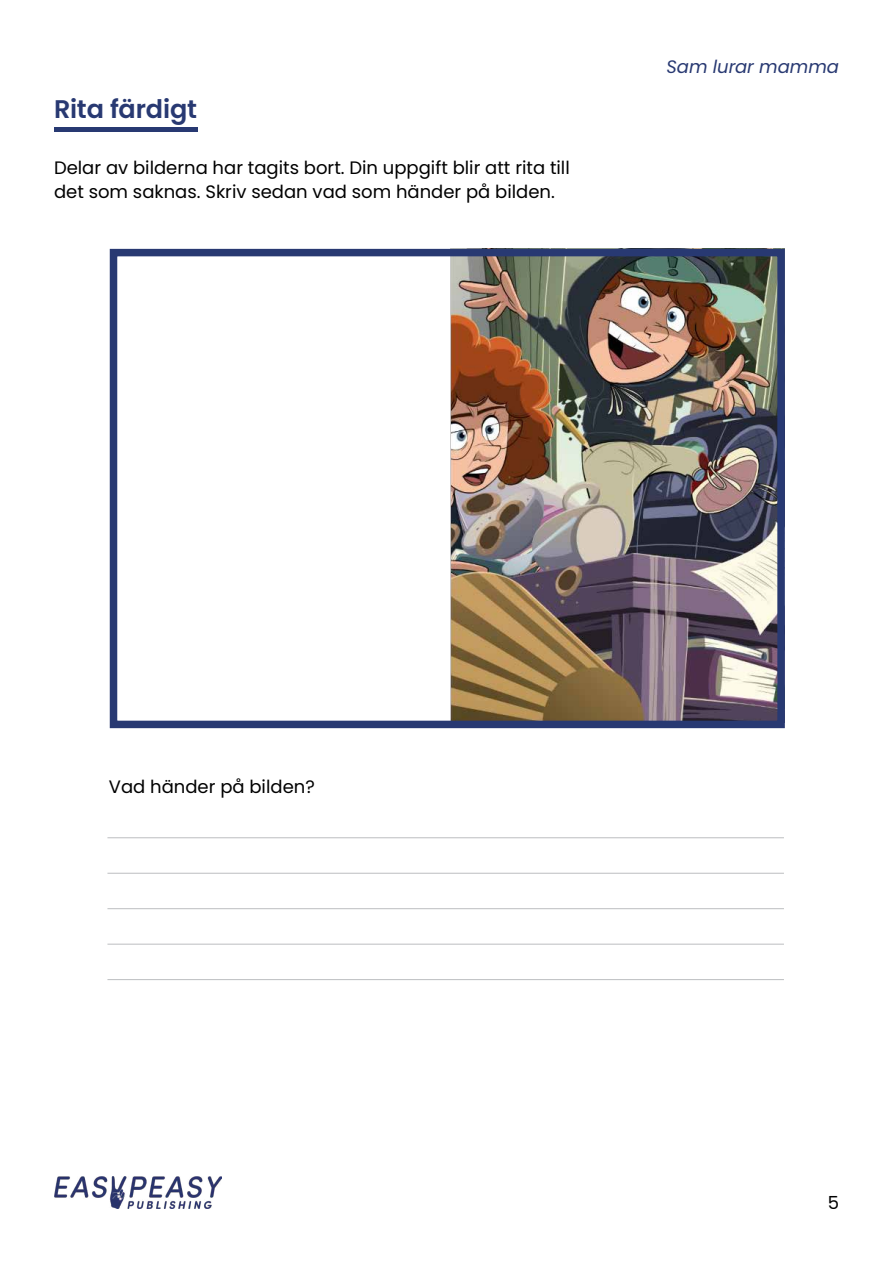
<style>
.page{position:relative;width:893px;height:1263px;background:#fff}
.page>*{position:absolute;margin:0;border:0;box-sizing:border-box;transform-origin:0 0}
.t1{font:600 25.5px "Poppins";letter-spacing:-.005em;color:#283972}
.t2{font:18px/24px "Poppins";color:#000}
.t3{font:italic 18px "Poppins";letter-spacing:-.005em;color:#283972}
</style>
<div class="page">
<img style="left:54px;top:1177px;width:167px;height:32px">
<hr style="left:54px;top:127px;width:143px;height:4px;background:#283972">
<img style="left:450px;top:258px;width:326px;height:461px">
<div style="left:110px;top:249px;width:675px;height:479px;border:8px solid #283972"></div>
<hr style="left:107px;top:837px;width:677px;height:1px;background:#bcbec0">
<hr style="left:107px;top:908px;width:677px;height:1px;background:#bcbec0">
<hr style="left:107px;top:944px;width:677px;height:1px;background:#bcbec0">
<hr style="left:107px;top:979px;width:677px;height:1px;background:#bcbec0">
<hr style="left:107px;top:873px;width:677px;height:1px;background:#bcbec0">
<h1 class="t1" style="left:54px;top:95px;width:145px">Rita färdigt</h1>
<p class="t2" style="left:54px;top:156px;width:517px">Delar av bilderna har tagits bort. Din uppgift blir att rita till det som saknas. Skriv sedan vad som händer på bilden.</p>
<p class="t3" style="left:666px;top:56px;width:174px">Sam lurar mamma</p>
<p class="t2" style="left:109px;top:775px;width:207px">Vad händer på bilden?</p>
<p class="t2" style="left:828px;top:1191px;width:13px">5</p>
</div>
